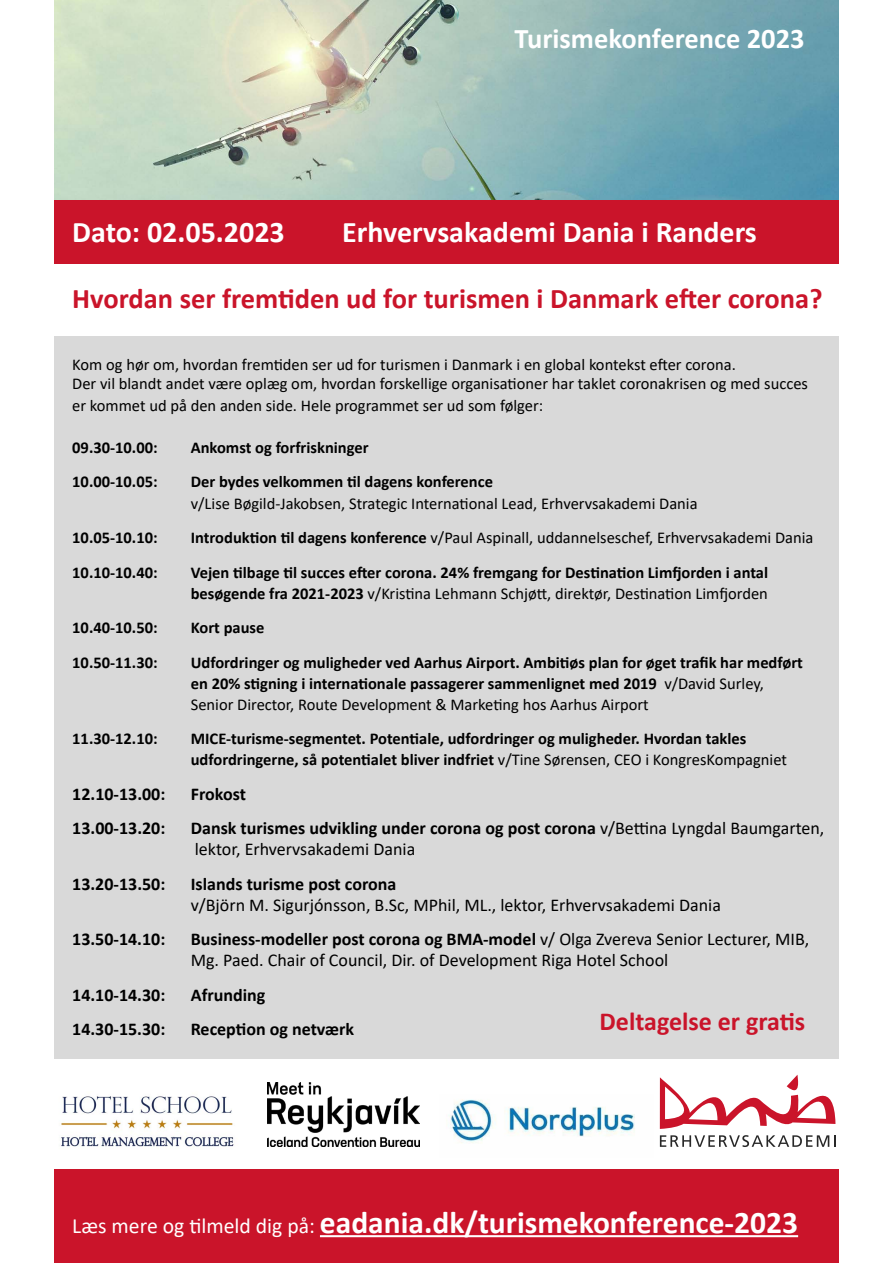
<style>
.page{position:relative;width:893px;height:1263px;background:#fff}
.page>*{position:absolute;margin:0;border:0;box-sizing:border-box;transform-origin:0 0}
.t1{font:700 31.5px "Calibri";color:#fff}
.t2{font:700 30px "Calibri";color:#fff}
.t3{font:700 28.5px "Calibri";color:#ca142a}
.t4{font:700 28.5px "Calibri";color:#fff}
.t5{font:700 25.95px "Calibri";color:#ca142a}
.t6{font:18px/21px "Calibri";color:#000}
.t7{font:700 18px "Calibri";color:#000}
.t8{font:700 16.5px/21px "Calibri";color:#000}
.t9{font:16.5px/19.8px "Calibri";color:#000}
.s1{font-weight:700}
.s2{font-weight:400}
.s3{font-weight:400;font-size:21.75px}
</style>
<div class="page">
<img style="left:54px;top:0;width:785px;height:200px">
<div style="left:54px;top:336px;width:785px;height:723px;background:#d9d9d9"></div>
<div style="left:54px;top:200px;width:785px;height:64px;background:#ca142a"></div>
<div style="left:54px;top:1169px;width:785px;height:94px;background:#ca142a"></div>
<hr style="left:320px;top:1235px;width:478px;height:2px;background:#fff">
<svg style="left:660px;top:1075px;width:176px;height:72px"></svg>
<img style="left:61px;top:1096px;width:173px;height:51px">
<img style="left:267px;top:1082px;width:152px;height:64px">
<img style="left:449px;top:1099px;width:186px;height:44px">
<h3 class="t4" style="left:514px;top:18px;width:292px">Turismekonference 2023</h3>
<h2 class="t2" style="left:72px;top:210px;width:214px">Dato: 02.05.2023</h2>
<h2 class="t2" style="left:342px;top:210px;width:416px">Erhvervsakademi Dania i Randers</h2>
<h3 class="t3" style="left:72px;top:278px;width:752px">Hvordan ser fremtiden ud for turismen i Danmark efter corona?</h3>
<p class="t9" style="left:72px;top:354px;width:737px">Kom og hør om, hvordan fremtiden ser ud for turismen i Danmark i en global kontekst efter corona.<br>Der vil blandt andet være oplæg om, hvordan forskellige organisationer har taklet coronakrisen og med succes</p>
<p class="t9" style="left:72px;top:395px;width:473px">er kommet ud på den anden side. Hele programmet ser ud som følger:</p>
<p class="t8" style="left:72px;top:437px;width:87px">09.30-10.00:</p>
<p class="t8" style="left:191px;top:437px;width:179px">Ankomst og forfriskninger</p>
<p class="t8" style="left:72px;top:471px;width:87px">10.00-10.05:</p>
<p class="t8" style="left:191px;top:471px;width:304px">Der bydes velkommen til dagens konference</p>
<p class="t9" style="left:191px;top:493px;width:508px">v/Lise Bøgild-Jakobsen, Strategic International Lead, Erhvervsakademi Dania</p>
<p class="t8" style="left:72px;top:527px;width:87px">10.05-10.10:</p>
<p class="t9" style="left:191px;top:527px;width:624px"><span class="s1">Introduktion til dagens konference</span> v/Paul Aspinall, uddannelseschef, Erhvervsakademi Dania</p>
<p class="t8" style="left:72px;top:561px;width:87px">10.10-10.40:</p>
<p class="t8" style="left:191px;top:561px;width:579px">Vejen tilbage til succes efter corona. 24% fremgang for Destination Limfjorden i antal besøgende fra 2021-2023 <span class="s2">v/Kristina Lehmann Schjøtt, direktør, Destination Limfjorden</span></p>
<p class="t8" style="left:72px;top:617px;width:87px">10.40-10.50:</p>
<p class="t8" style="left:191px;top:617px;width:75px">Kort pause</p>
<p class="t8" style="left:72px;top:651px;width:87px">10.50-11.30:</p>
<p class="t8" style="left:191px;top:651px;width:614px">Udfordringer og muligheder ved Aarhus Airport. Ambitiøs plan for øget trafik har medført en 20% stigning i internationale passagerer sammenlignet med 2019 <span class="s2">v/David Surley,<br>Senior Director, Route Development &amp; Marketing hos Aarhus Airport</span></p>
<p class="t8" style="left:72px;top:728px;width:87px">11.30-12.10:</p>
<p class="t8" style="left:191px;top:728px;width:598px">MICE-turisme-segmentet. Potentiale, udfordringer og muligheder. Hvordan takles udfordringerne, så potentialet bliver indfriet <span class="s2">v/Tine Sørensen, CEO i KongresKompagniet</span></p>
<p class="t7" style="left:72px;top:781px;width:95px">12.10-13.00:</p>
<p class="t7" style="left:191px;top:781px;width:57px">Frokost</p>
<p class="t7" style="left:72px;top:815px;width:95px">13.00-13.20:</p>
<p class="t6" style="left:191px;top:817px;width:635px"><span class="s1">Dansk turismes udvikling under corona og post corona</span> v/Bettina Lyngdal Baumgarten, lektor, Erhvervsakademi Dania</p>
<p class="t7" style="left:72px;top:871px;width:95px">13.20-13.50:</p>
<p class="t7" style="left:191px;top:871px;width:207px">Islands turisme post corona</p>
<p class="t6" style="left:191px;top:894px;width:532px">v/Björn M. Sigurjónsson, B.Sc, MPhil, ML., lektor, Erhvervsakademi Dania</p>
<p class="t7" style="left:72px;top:926px;width:95px">13.50-14.10:</p>
<p class="t6" style="left:191px;top:928px;width:620px"><span class="s1">Business-modeller post corona og BMA-model</span> v/ Olga Zvereva Senior Lecturer, MIB,<br>Mg. Paed. Chair of Council, Dir. of Development Riga Hotel School</p>
<p class="t7" style="left:72px;top:982px;width:95px">14.10-14.30:</p>
<p class="t7" style="left:191px;top:982px;width:76px">Afrunding</p>
<p class="t7" style="left:72px;top:1016px;width:95px">14.30-15.30:</p>
<p class="t7" style="left:191px;top:1016px;width:165px">Reception og netværk</p>
<h3 class="t5" style="left:600px;top:1003px;width:207px">Deltagelse er gratis</h3>
<h1 class="t1" style="left:72px;top:1200px;width:727px"><span class="s3">Læs mere og tilmeld dig på:</span> eadania.dk/turismekonference-2023</h1>
</div>
